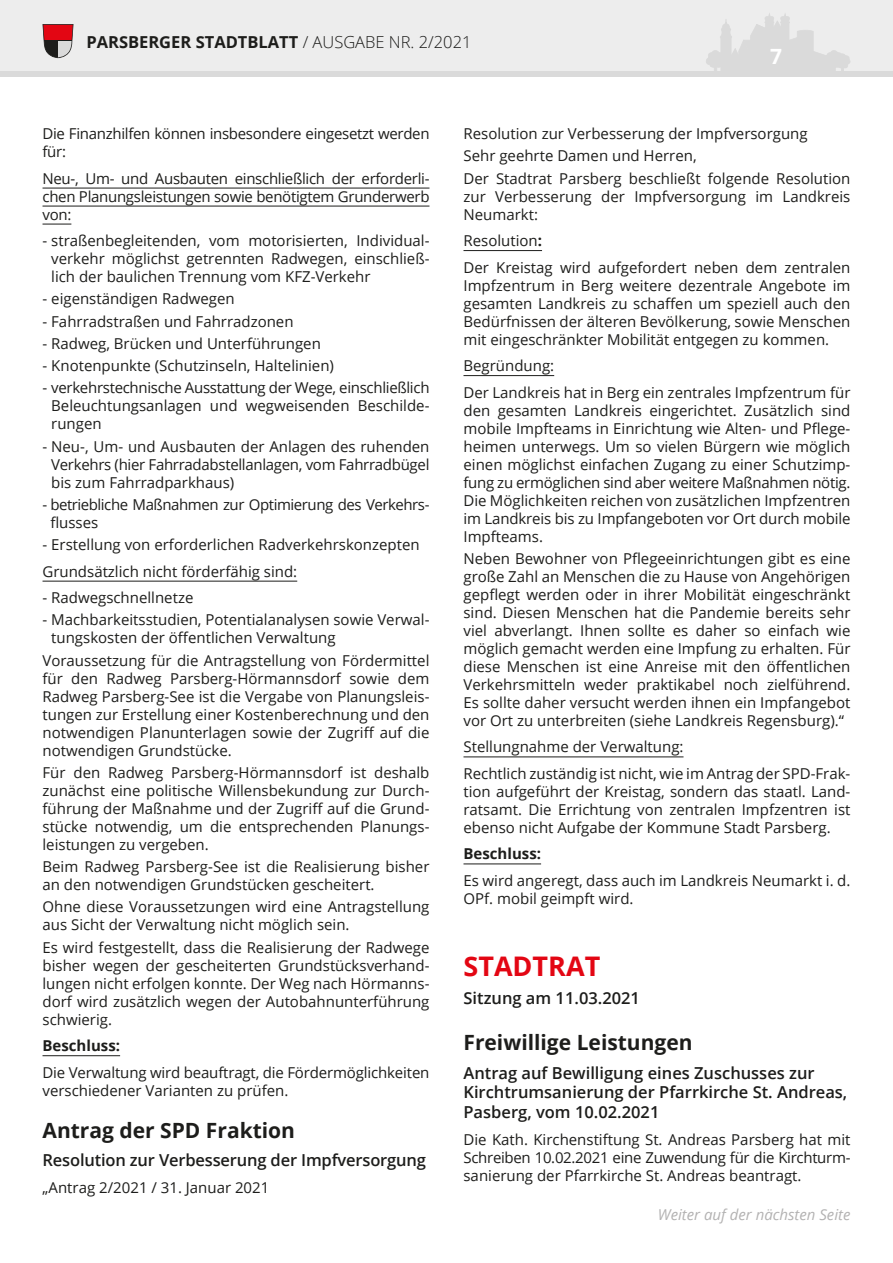
<style>
.page{position:relative;width:893px;height:1263px;background:#fff}
.page>*{position:absolute;margin:0;border:0;box-sizing:border-box;transform-origin:0 0}
.t1{font:700 27px "Open Sans";color:#e30613}
.t2{font:700 21px "Open Sans";color:#1d1d1b}
.t3{font:700 21px "Open Sans";color:#fff}
.t4{font:600 16.5px/19.8px "Open Sans";color:#1d1d1b}
.t5{font:700 16.5px "Open Sans";color:#1d1d1b}
.t6{font:15px/18px "Open Sans";color:#1d1d1b;text-align:justify}
.t7{font:15px/18px "Open Sans";letter-spacing:-.03em;color:#1d1d1b}
.t8{font:15px/18px "Open Sans";letter-spacing:-.02em;color:#1d1d1b}
.t9{font:italic 15px "Open Sans";color:#b3b2b2}
.t10{font:700 15px "Open Sans";color:#1d1d1b}
.s1{font-weight:300}
.s2{font-weight:700}
</style>
<div class="page">
<div style="left:0;top:0;width:893px;height:72px;background:#ededed"></div>
<svg style="left:706px;top:13px;width:144px;height:58px"></svg>
<div style="left:747px;top:54px;width:23px;height:18px;background:#dadada"></div>
<svg style="left:43px;top:24px;width:31px;height:34px"></svg>
<div style="left:0;top:71px;width:893px;height:6px;background:#dadada"></div>
<hr style="left:43px;top:188px;width:386px;height:1px;background:#1d1d1b">
<hr style="left:43px;top:206px;width:386px;height:1px;background:#1d1d1b">
<svg style="left:43px;top:224px;width:28px;height:1px"></svg>
<hr style="left:43px;top:581px;width:254px;height:1px;background:#1d1d1b">
<hr style="left:43px;top:1055px;width:77px;height:1px;background:#1d1d1b">
<hr style="left:463px;top:250px;width:79px;height:1px;background:#1d1d1b">
<hr style="left:463px;top:375px;width:91px;height:1px;background:#1d1d1b">
<hr style="left:463px;top:756px;width:220px;height:1px;background:#1d1d1b">
<hr style="left:463px;top:863px;width:78px;height:1px;background:#1d1d1b">
<p class="t5" style="left:86px;top:30px;width:387px">PARSBERGER STADTBLATT <span class="s1">/ AUSGABE NR. 2/2021</span></p>
<h2 class="t3" style="left:770px;top:42px;width:13px">7</h2>
<p class="t8" style="left:43px;top:124px;width:388px">Die Finanzhilfen können insbesondere eingesetzt werden für:</p>
<p class="t6" style="left:43px;top:169px;width:388px">Neu-, Um- und Ausbauten einschließlich der erforderli&shy;chen Planungsleistungen sowie benötigtem Grunderwerb von:</p>
<p class="t6" style="left:51px;top:231px;width:380px;text-indent:-9px">- straßenbegleitenden, vom motorisierten, Individual&shy;verkehr möglichst getrennten Radwegen, einschließ&shy;lich der baulichen Trennung vom KFZ-Verkehr</p>
<p class="t6" style="left:43px;top:289px;width:194px">- eigenständigen Radwegen</p>
<p class="t6" style="left:43px;top:312px;width:253px">- Fahrradstraßen und Fahrradzonen</p>
<p class="t6" style="left:43px;top:334px;width:280px">- Radweg, Brücken und Unterführungen</p>
<p class="t6" style="left:43px;top:356px;width:293px">- Knotenpunkte (Schutzinseln, Haltelinien)</p>
<p class="t6" style="left:51px;top:378px;width:380px;text-indent:-9px">- verkehrstechnische Ausstattung der Wege, einschließlich Beleuchtungsanlagen und wegweisenden Beschilde&shy;rungen</p>
<p class="t6" style="left:51px;top:437px;width:380px;text-indent:-9px">- Neu-, Um- und Ausbauten der Anlagen des ruhenden Verkehrs (hier Fahrradabstellanlagen, vom Fahrradbügel bis zum Fahrradparkhaus)</p>
<p class="t7" style="left:50px;top:495px;width:381px;text-indent:-8px">- betriebliche Maßnahmen zur Optimierung des Verkehrs&shy;flusses</p>
<p class="t6" style="left:43px;top:531px;width:379px;line-height:26.5px">- Erstellung von erforderlichen Radverkehrskonzepten<br>Grundsätzlich nicht förderfähig sind:</p>
<p class="t6" style="left:43px;top:588px;width:152px">- Radwegschnellnetze</p>
<p class="t6" style="left:51px;top:610px;width:380px;text-indent:-9px">- Machbarkeitsstudien, Potentialanalysen sowie Verwal&shy;tungskosten der öffentlichen Verwaltung</p>
<p class="t6" style="left:43px;top:651px;width:388px">Voraussetzung für die Antragstellung von Fördermittel für den Radweg Parsberg-Hörmannsdorf sowie dem Radweg Parsberg-See ist die Vergabe von Planungsleis&shy;tungen zur Erstellung einer Kostenberechnung und den notwendigen Planunterlagen sowie der Zugriff auf die notwendigen Grundstücke.</p>
<p class="t6" style="left:43px;top:763px;width:388px">Für den Radweg Parsberg-Hörmannsdorf ist deshalb zunächst eine politische Willensbekundung zur Durch&shy;führung der Maßnahme und der Zugriff auf die Grund&shy;stücke notwendig, um die entsprechenden Planungs&shy;leistungen zu vergeben.</p>
<p class="t6" style="left:43px;top:857px;width:388px">Beim Radweg Parsberg-See ist die Realisierung bisher an den notwendigen Grundstücken gescheitert.</p>
<p class="t6" style="left:43px;top:897px;width:388px">Ohne diese Voraussetzungen wird eine Antragstellung aus Sicht der Verwaltung nicht möglich sein.</p>
<p class="t6" style="left:43px;top:938px;width:388px">Es wird festgestellt, dass die Realisierung der Radwege bisher wegen der gescheiterten Grundstücksverhand&shy;lungen nicht erfolgen konnte. Der Weg nach Hörmanns&shy;dorf wird zusätzlich wegen der Autobahnunterführung schwierig.</p>
<p class="t10" style="left:43px;top:1035px;width:79px">Beschluss:</p>
<p class="t6" style="left:43px;top:1063px;width:388px">Die Verwaltung wird beauftragt, die Fördermöglichkeiten verschiedener Varianten zu prüfen.</p>
<h2 class="t2" style="left:43px;top:1115px;width:254px">Antrag der SPD Fraktion</h2>
<p class="t4" style="left:43px;top:1150px;width:385px">Resolution zur Verbesserung der Impfversorgung</p>
<p class="t6" style="left:43px;top:1178px;width:228px">„Antrag 2/2021 / 31. Januar 2021</p>
<p class="t6" style="left:463px;top:122px;width:388px;line-height:22.2px;text-align:left">Resolution zur Verbesserung der Impfversorgung<br>Sehr geehrte Damen und Herren,<br>Der Stadtrat Parsberg beschließt folgende Resolution</p>
<p class="t6" style="left:463px;top:187px;width:388px">zur Verbesserung der Impfversorgung im Landkreis<br>Neumarkt:</p>
<p class="t6" style="left:463px;top:227px;width:388px;line-height:26.5px">Resolution<span class="s2">:<br></span>Der Kreistag wird aufgefordert neben dem zentralen</p>
<p class="t6" style="left:463px;top:276px;width:388px">Impfzentrum in Berg weitere dezentrale Angebote im gesamten Landkreis zu schaffen um speziell auch den Bedürfnissen der älteren Bevölkerung, sowie Menschen mit eingeschränkter Mobilität entgegen zu kommen.</p>
<p class="t6" style="left:463px;top:352px;width:388px;line-height:26.5px">Begründung:<br>Der Landkreis hat in Berg ein zentrales Impfzentrum für</p>
<p class="t6" style="left:463px;top:401px;width:388px">den gesamten Landkreis eingerichtet. Zusätzlich sind mobile Impfteams in Einrichtung wie Alten- und Pflege&shy;heimen unterwegs. Um so vielen Bürgern wie möglich einen möglichst einfachen Zugang zu einer Schutzimp&shy;fung zu ermöglichen sind aber weitere Maßnahmen nötig.<br>Die Möglichkeiten reichen von zusätzlichen Impfzentren im Landkreis bis zu Impfangeboten vor Ort durch mobile Impfteams.</p>
<p class="t6" style="left:463px;top:549px;width:388px">Neben Bewohner von Pflegeeinrichtungen gibt es eine große Zahl an Menschen die zu Hause von Angehörigen gepflegt werden oder in ihrer Mobilität eingeschränkt sind. Diesen Menschen hat die Pandemie bereits sehr viel abverlangt. Ihnen sollte es daher so einfach wie möglich gemacht werden eine Impfung zu erhalten. Für diese Menschen ist eine Anreise mit den öffentlichen Verkehrsmitteln weder praktikabel noch zielführend.<br>Es sollte daher versucht werden ihnen ein Impfangebot vor Ort zu unterbreiten (siehe Landkreis Regensburg).“</p>
<p class="t6" style="left:463px;top:733px;width:388px;line-height:26.5px">Stellungnahme der Verwaltung:<br>Rechtlich zuständig ist nicht, wie im Antrag der SPD-Frak-</p>
<p class="t6" style="left:463px;top:782px;width:388px">tion aufgeführt der Kreistag, sondern das staatl. Land&shy;ratsamt. Die Errichtung von zentralen Impfzentren ist ebenso nicht Aufgabe der Kommune Stadt Parsberg.</p>
<p class="t10" style="left:463px;top:843px;width:79px">Beschluss:</p>
<p class="t6" style="left:463px;top:871px;width:388px">Es wird angeregt, dass auch im Landkreis Neumarkt i. d.<br>OPf. mobil geimpft wird.</p>
<h1 class="t1" style="left:463px;top:947px;width:138px">STADTRAT</h1>
<p class="t4" style="left:463px;top:988px;width:178px">Sitzung am 11.03.2021</p>
<h2 class="t2" style="left:463px;top:1028px;width:231px">Freiwillige Leistungen</h2>
<p class="t4" style="left:463px;top:1062px;width:385px">Antrag auf Bewilligung eines Zuschusses zur<br>Kirchtrumsanierung der Pfarrkirche St. Andreas,<br>Pasberg, vom 10.02.2021</p>
<p class="t6" style="left:463px;top:1130px;width:388px">Die Kath. Kirchenstiftung St. Andreas Parsberg hat mit Schreiben 10.02.2021 eine Zuwendung für die Kirchturm&shy;sanierung der Pfarrkirche St. Andreas beantragt.</p>
<p class="t9" style="left:658px;top:1205px;width:194px">Weiter auf der nächsten Seite</p>
</div>
